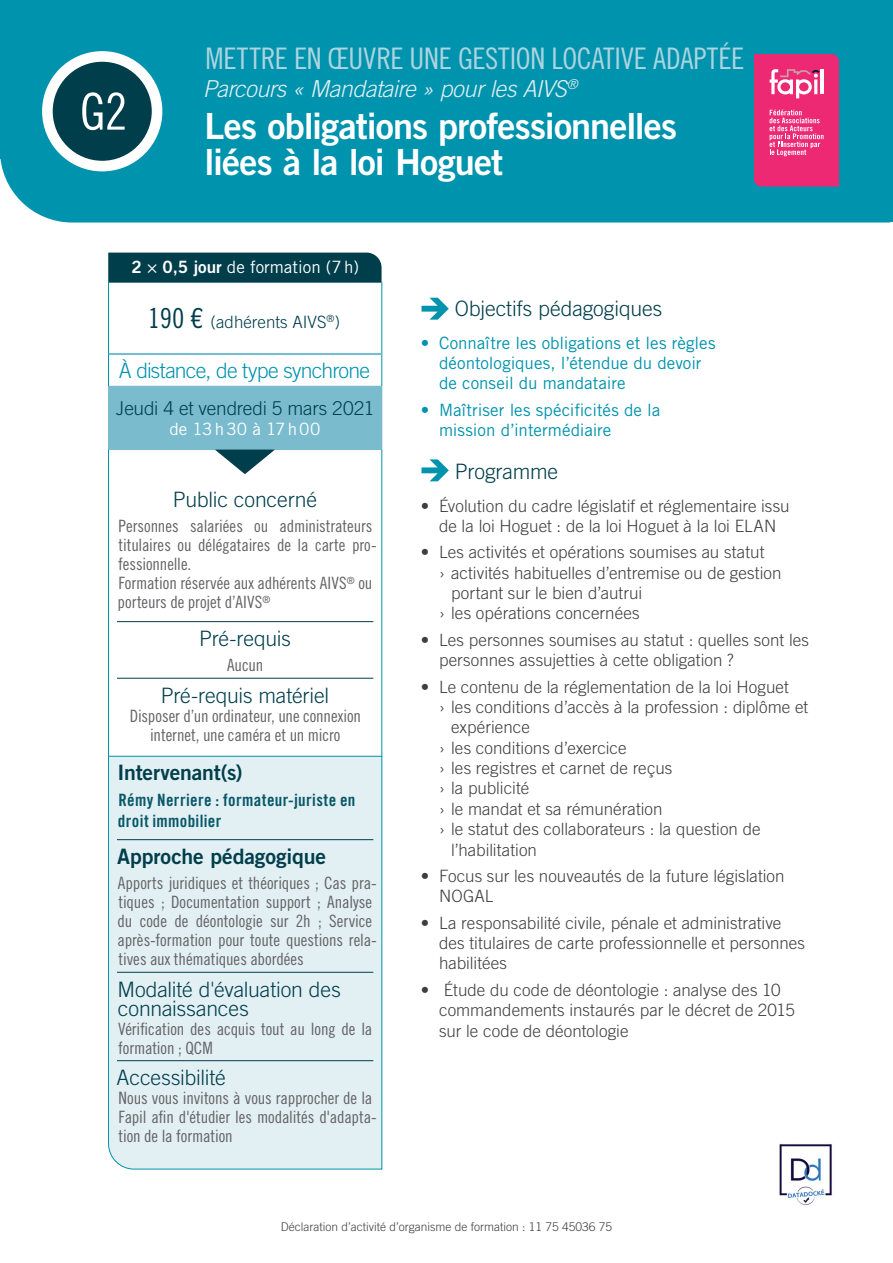
<style>
.page{position:relative;width:893px;height:1263px;background:#fff}
.page>*{position:absolute;margin:0;border:0;box-sizing:border-box;transform-origin:0 0}
.t1{font:50.85px "Trade Gothic LT Std Cn 18";color:#fff}
.t2{font:36px/36px "Trade Gothic LT Std Bd 2";letter-spacing:-.025em;color:#fff}
.t3{font:29.7px "Trade Gothic LT Std Cn 18";letter-spacing:-.01em;color:#add4e0}
.t4{font:italic 300 23.4px "Trade Gothic LT Std";letter-spacing:-.025em;color:#e2eff3}
.t5{font:300 21.15px/19px "Trade Gothic LT Std";letter-spacing:-.005em;color:#003e4b}
.t6{font:21.15px "Trade Gothic LT Std Bd 2";letter-spacing:-.005em;color:#003e4b}
.t7{font:300 21.15px "Trade Gothic LT Std";letter-spacing:-.035em;color:#0093ad}
.t8{font:300 19.05px "Trade Gothic LT Std";letter-spacing:-.01em;color:#003e4b}
.t9{font:300 16.95px/20.4px "Trade Gothic LT Std";letter-spacing:.005em;color:#3e3e3f}
.t10{font:16.95px/19px "Trade Gothic LT Std Cn 18";letter-spacing:-.005em;color:#636366}
.t11{font:16.95px/20.4px "Trade Gothic LT Std";color:#0093ad}
.t12{font:16.95px/20.4px "Trade Gothic LT Std Bd Cn 20";letter-spacing:.02em;color:#065767}
.t13{font:16.95px "Trade Gothic LT Std";color:#fff}
.t14{font:300 16.95px "Trade Gothic LT Std";color:#003e4b}
.t15{font:16.95px "Trade Gothic LT Std";letter-spacing:.025em;color:#fff}
.t16{font:300 12px "Trade Gothic LT Std";color:#3e3e3f}
.s1{font-family:"Trade Gothic LT Std Bd 2"}
.s2{font-family:"Trade Gothic LT Std Cn 18"}
.s3{font-family:"Trade Gothic LT Std Cn 18";font-weight:400;font-size:27.6px}
</style>
<div class="page">
<img style="left:779px;top:1144px;width:53px;height:61px">
<div style="left:108px;top:756px;width:274px;height:413px;background:#e2eff3"></div>
<div style="left:108px;top:253px;width:274px;height:30px;background:#003e4b"></div>
<div style="left:1px;top:0;width:889px;height:223px;background:#0093ad"></div>
<div style="left:109px;top:386px;width:273px;height:64px;background:#7abcce"></div>
<hr style="left:108px;top:386px;width:274px;height:1px;background:#7abcce">
<hr style="left:108px;top:387px;width:1px;height:62px;background:#7abcce">
<hr style="left:382px;top:387px;width:1px;height:62px;background:#7abcce">
<hr style="left:108px;top:282px;width:1px;height:72px;background:#0093ad">
<hr style="left:382px;top:282px;width:1px;height:72px;background:#0093ad">
<hr style="left:108px;top:449px;width:274px;height:1px;background:#7abcce">
<hr style="left:108px;top:450px;width:1px;height:306px;background:#0093ad">
<hr style="left:382px;top:450px;width:1px;height:306px;background:#0093ad">
<hr style="left:108px;top:354px;width:1px;height:32px;background:#0093ad">
<hr style="left:382px;top:354px;width:1px;height:32px;background:#0093ad">
<hr style="left:109px;top:353px;width:273px;height:2px;background:#7abcce">
<hr style="left:117px;top:621px;width:256px;height:1px;background:#003e4b">
<hr style="left:117px;top:678px;width:256px;height:1px;background:#003e4b">
<hr style="left:117px;top:839px;width:256px;height:1px;background:#003e4b">
<hr style="left:117px;top:972px;width:256px;height:1px;background:#003e4b">
<hr style="left:117px;top:1060px;width:256px;height:1px;background:#003e4b">
<div style="left:47px;top:56px;width:110px;height:110px;background:#003e4b;border-radius:50%"></div>
<div style="left:42px;top:51px;width:120px;height:120px;border:11px solid #fff;border-radius:50%"></div>
<svg style="left:215px;top:450px;width:60px;height:24px"></svg>
<svg style="left:0;top:0;width:1px;height:162px"></svg>
<svg style="left:421px;top:298px;width:28px;height:22px"></svg>
<svg style="left:421px;top:459px;width:28px;height:22px"></svg>
<svg style="left:754px;top:54px;width:85px;height:133px;background:#ed3f82"></svg>
<p class="t1" style="left:80px;top:81px;width:49px">G2</p>
<p class="t3" style="left:206px;top:41px;width:540px">METTRE EN ŒUVRE UNE GESTION LOCATIVE ADAPTÉE</p>
<p class="t4" style="left:203px;top:75px;width:376px">Parcours « Mandataire » pour les AIVS<sup>®</sup></p>
<p class="t2" style="left:205px;top:108px;width:474px">Les obligations professionnelles liées à la loi Hoguet</p>
<p class="t13" style="left:131px;top:257px;width:229px"><span class="s1">2</span> <span class="s2">×</span> <span class="s1">0,5 jour</span> de formation (7h)</p>
<p class="t14" style="left:148px;top:312px;width:194px"><span class="s3">190 €</span> (adhérents AIVS<sup>®</sup>)</p>
<p class="t7" style="left:119px;top:358px;width:253px">À distance, de type synchrone</p>
<p class="t8" style="left:116px;top:397px;width:260px">Jeudi 4 et vendredi 5 mars 2021</p>
<p class="t15" style="left:169px;top:419px;width:153px">de 13h30 à 17h00</p>
<p class="t5" style="left:173px;top:490px;width:146px">Public concerné</p>
<p class="t10" style="left:118px;top:516px;width:261px">Personnes salariées ou administrateurs titulaires ou délégataires de la carte pro&shy;fessionnelle.<br>Formation réservée aux adhérents AIVS<sup>®</sup> ou porteurs de projet d’AIVS<sup>®</sup></p>
<p class="t5" style="left:199px;top:629px;width:93px">Pré-requis</p>
<p class="t10" style="left:227px;top:655px;width:38px">Aucun</p>
<p class="t5" style="left:161px;top:685px;width:170px">Pré-requis matériel</p>
<p class="t10" style="left:130px;top:706px;width:233px;text-align:center">Disposer d’un ordinateur, une connexion internet, une caméra et un micro</p>
<p class="t6" style="left:117px;top:759px;width:127px">Intervenant(s)</p>
<p class="t12" style="left:118px;top:790px;width:239px">Rémy Nerriere : formateur-juriste en droit immobilier</p>
<p class="t6" style="left:117px;top:843px;width:210px">Approche pédagogique</p>
<p class="t10" style="left:118px;top:873px;width:261px">Apports juridiques et théoriques ; Cas pra&shy;tiques ; Documentation support ; Analyse du code de déontologie sur 2h ; Service après-formation pour toute questions rela&shy;tives aux thématiques abordées</p>
<p class="t5" style="left:117px;top:979px;width:225px">Modalité d'évaluation des connaissances</p>
<p class="t10" style="left:118px;top:1019px;width:256px">Vérification des acquis tout au long de la formation ; QCM</p>
<p class="t5" style="left:117px;top:1068px;width:111px">Accessibilité</p>
<p class="t10" style="left:118px;top:1088px;width:260px">Nous vous invitons à vous rapprocher de la<br>Fapil afin d'étudier les modalités d'adapta&shy;tion de la formation</p>
<p class="t5" style="left:455px;top:299px;width:209px">Objectifs pédagogiques</p>
<p class="t11" style="left:439px;top:332px;width:278px;text-indent:-18px">• Connaître les obligations et les règles déontologiques, l’étendue du devoir de conseil du mandataire</p>
<p class="t11" style="left:439px;top:399px;width:223px;text-indent:-18px">• Maîtriser les spécificités de la mission d’intermédiaire</p>
<p class="t5" style="left:455px;top:462px;width:105px">Programme</p>
<p class="t9" style="left:421px;top:495px;width:370px;text-align:center">• Évolution du cadre législatif et réglementaire issu de la loi Hoguet : de la loi Hoguet à la loi ELAN</p>
<p class="t9" style="left:421px;top:542px;width:345px">• Les activités et opérations soumises au statut</p>
<p class="t9" style="left:439px;top:562px;width:344px">› activités habituelles d’entremise ou de gestion</p>
<p class="t9" style="left:451px;top:583px;width:193px">portant sur le bien d’autrui</p>
<p class="t9" style="left:439px;top:603px;width:202px">› les opérations concernées</p>
<p class="t9" style="left:439px;top:629px;width:372px;text-indent:-18px">• Les personnes soumises au statut : quelles sont les personnes assujetties à cette obligation ?</p>
<p class="t9" style="left:421px;top:676px;width:369px">• Le contenu de la réglementation de la loi Hoguet</p>
<p class="t9" style="left:439px;top:696px;width:371px">› les conditions d’accès à la profession : diplôme et</p>
<p class="t9" style="left:451px;top:717px;width:80px">expérience</p>
<p class="t9" style="left:439px;top:737px;width:189px">› les conditions d’exercice</p>
<p class="t9" style="left:439px;top:758px;width:235px">› les registres et carnet de reçus</p>
<p class="t9" style="left:439px;top:778px;width:92px">› la publicité</p>
<p class="t9" style="left:439px;top:798px;width:225px">› le mandat et sa rémunération</p>
<p class="t9" style="left:439px;top:819px;width:323px">› le statut des collaborateurs : la question de</p>
<p class="t9" style="left:451px;top:839px;width:87px">l’habilitation</p>
<p class="t9" style="left:439px;top:865px;width:347px;text-indent:-18px">• Focus sur les nouveautés de la future législation<br>NOGAL</p>
<p class="t9" style="left:439px;top:912px;width:368px;text-indent:-18px">• La responsabilité civile, pénale et administrative des titulaires de carte professionnelle et personnes habilitées</p>
<p class="t9" style="left:439px;top:979px;width:357px;text-indent:-18px">• Étude du code de déontologie : analyse des 10 commandements instaurés par le décret de 2015 sur le code de déontologie</p>
<p class="t16" style="left:281px;top:1219px;width:333px">Déclaration d’activité d’organisme de formation : 11 75 45036 75</p>
</div>
